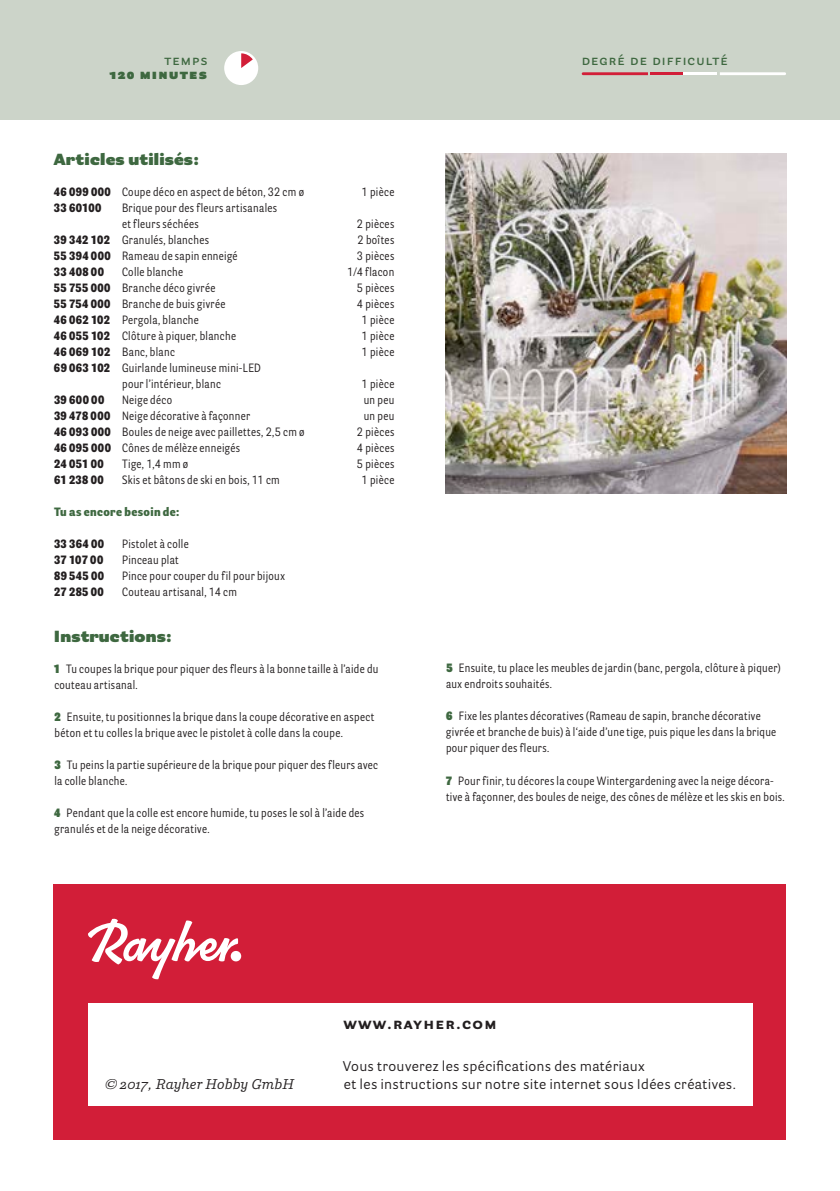
<style>
.page{position:relative;width:840px;height:1191px;background:#fff}
.page>*{position:absolute;margin:0;border:0;box-sizing:border-box;transform-origin:0 0}
.t1{font:900 16px "Parry Grotesque Pro";letter-spacing:.01em;color:#3e6840}
.t2{font:700 16px "Parry Grotesque Pro";letter-spacing:.08em;color:#231f20}
.t3{font:14px/18px "Parry Grotesque Pro";letter-spacing:.02em;color:#231f20}
.t4{font:600 14px "Parry Grotesque Pro";letter-spacing:.08em;color:#3e6840}
.t5{font:italic 14px "Parry Pro";letter-spacing:.01em;color:#231f20}
.t6{font:900 14px "Parry Grotesque Pro";letter-spacing:.08em;color:#3e6840}
.t7{font:12px/16px "Parry Grot Con Pro";letter-spacing:.025em;color:#231f20}
.t8{font:900 12px "Parry Grot Con Pro";letter-spacing:.03em;color:#231f20}
.t9{font:900 12px "Parry Grot Con Pro";letter-spacing:.03em;color:#3e6840}
.s1{font-weight:900}
.s2{font-weight:900;color:#3e6840}
</style>
<div class="page">
<div style="left:54px;top:884px;width:731px;height:256px;background:#d21e38"></div>
<div style="left:88px;top:1003px;width:663px;height:103px;background:#fff"></div>
<div style="left:0;top:0;width:839px;height:119px;background:#ccd4c9"></div>
<svg style="left:88px;top:918px;width:150px;height:61px"></svg>
<div style="left:230px;top:951px;width:11px;height:10px;background:#fff;border-radius:50%"></div>
<svg style="left:720px;top:72px;width:65px;height:3px"></svg>
<svg style="left:581px;top:72px;width:66px;height:3px"></svg>
<div style="left:224px;top:51px;width:34px;height:34px;background:#fff;border-radius:50%"></div>
<img style="left:445px;top:153px;width:340px;height:340px">
<svg style="left:241px;top:53px;width:12px;height:15px"></svg>
<hr style="left:650px;top:72px;width:33px;height:3px;background:#d21e38">
<hr style="left:683px;top:72px;width:33px;height:3px;background:#fff">
<p class="t4" style="left:164px;top:50px;width:44px">temps</p>
<p class="t4" style="left:581px;top:50px;width:148px">degré de difficulté</p>
<p class="t6" style="left:109px;top:63px;width:99px">120 minutes</p>
<h1 class="t1" style="left:54px;top:148px;width:147px">Articles utilisés:</h1>
<p class="t7" style="left:54px;top:184px;width:251px"><span class="s1">46 099 000</span> Coupe déco en aspect de béton, 32 cm ø</p>
<p class="t7" style="left:361px;top:184px;width:34px">1 pièce</p>
<p class="t8" style="left:54px;top:199px;width:49px">33 60100</p>
<p class="t7" style="left:122px;top:200px;width:157px">Brique pour des fleurs artisanales et fleurs séchées</p>
<p class="t7" style="left:356px;top:216px;width:39px">2 pièces</p>
<p class="t7" style="left:54px;top:232px;width:156px"><span class="s1">39 342 102</span> Granulés, blanches</p>
<p class="t7" style="left:357px;top:232px;width:38px">2 boîtes</p>
<p class="t7" style="left:54px;top:248px;width:185px"><span class="s1">55 394 000</span> Rameau de sapin enneigé</p>
<p class="t7" style="left:356px;top:248px;width:39px">3 pièces</p>
<p class="t8" style="left:54px;top:263px;width:52px">33 408 00</p>
<p class="t7" style="left:122px;top:264px;width:63px">Colle blanche</p>
<p class="t7" style="left:347px;top:264px;width:49px">1/4 flacon</p>
<p class="t7" style="left:54px;top:280px;width:163px"><span class="s1">55 755 000</span> Branche déco givrée</p>
<p class="t7" style="left:356px;top:280px;width:39px">5 pièces</p>
<p class="t7" style="left:54px;top:296px;width:173px"><span class="s1">55 754 000</span> Branche de buis givrée</p>
<p class="t7" style="left:356px;top:296px;width:39px">4 pièces</p>
<p class="t7" style="left:54px;top:312px;width:146px"><span class="s1">46 062 102</span> Pergola, blanche</p>
<p class="t7" style="left:361px;top:312px;width:34px">1 pièce</p>
<p class="t7" style="left:54px;top:328px;width:183px"><span class="s1">46 055 102</span> Clôture à piquer, blanche</p>
<p class="t7" style="left:361px;top:328px;width:34px">1 pièce</p>
<p class="t7" style="left:54px;top:344px;width:122px"><span class="s1">46 069 102</span> Banc, blanc</p>
<p class="t7" style="left:361px;top:344px;width:34px">1 pièce</p>
<p class="t7" style="left:122px;top:360px;width:140px;text-indent:-68px"><span class="s1">69 063 102</span> Guirlande lumineuse mini-LED pour l’intérieur, blanc</p>
<p class="t7" style="left:361px;top:376px;width:34px">1 pièce</p>
<p class="t8" style="left:54px;top:391px;width:52px">39 600 00</p>
<p class="t7" style="left:122px;top:392px;width:51px">Neige déco</p>
<p class="t7" style="left:363px;top:392px;width:32px">un peu</p>
<p class="t7" style="left:54px;top:408px;width:198px"><span class="s1">39 478 000</span> Neige décorative à façonner</p>
<p class="t7" style="left:363px;top:408px;width:32px">un peu</p>
<p class="t7" style="left:54px;top:424px;width:252px"><span class="s1">46 093 000</span> Boules de neige avec paillettes, 2,5 cm ø</p>
<p class="t7" style="left:356px;top:424px;width:39px">2 pièces</p>
<p class="t7" style="left:54px;top:440px;width:187px"><span class="s1">46 095 000</span> Cônes de mélèze enneigés</p>
<p class="t7" style="left:356px;top:440px;width:39px">4 pièces</p>
<p class="t8" style="left:54px;top:455px;width:51px">24 051 00</p>
<p class="t7" style="left:122px;top:456px;width:68px">Tige, 1,4 mm ø</p>
<p class="t7" style="left:356px;top:456px;width:39px">5 pièces</p>
<p class="t8" style="left:54px;top:471px;width:51px">61 238 00</p>
<p class="t7" style="left:122px;top:472px;width:159px">Skis et bâtons de ski en bois, 11 cm</p>
<p class="t7" style="left:361px;top:472px;width:34px">1 pièce</p>
<p class="t9" style="left:54px;top:503px;width:127px">Tu as encore besoin de:</p>
<p class="t8" style="left:54px;top:535px;width:51px">33 364 00</p>
<p class="t7" style="left:122px;top:536px;width:68px">Pistolet à colle</p>
<p class="t8" style="left:54px;top:551px;width:51px">37 107 00</p>
<p class="t7" style="left:122px;top:552px;width:58px">Pinceau plat</p>
<p class="t8" style="left:54px;top:567px;width:52px">89 545 00</p>
<p class="t7" style="left:122px;top:568px;width:164px">Pince pour couper du fil pour bijoux</p>
<p class="t8" style="left:54px;top:583px;width:51px">27 285 00</p>
<p class="t7" style="left:122px;top:584px;width:116px">Couteau artisanal, 14 cm</p>
<h1 class="t1" style="left:54px;top:624px;width:119px">Instructions:</h1>
<p class="t7" style="left:54px;top:660px;width:326px"><span class="s2">1</span> Tu coupes la brique pour piquer des fleurs à la bonne taille à l’aide du couteau artisanal.</p>
<p class="t7" style="left:54px;top:708px;width:321px"><span class="s2">2</span> Ensuite, tu positionnes la brique dans la coupe décorative en aspect béton et tu colles la brique avec le pistolet à colle dans la coupe.</p>
<p class="t7" style="left:54px;top:756px;width:325px"><span class="s2">3</span> Tu peins la partie supérieure de la brique pour piquer des fleurs avec la colle blanche.</p>
<p class="t7" style="left:54px;top:804px;width:311px"><span class="s2">4</span> Pendant que la colle est encore humide, tu poses le sol à l’aide des granulés et de la neige décorative.</p>
<p class="t7" style="left:446px;top:660px;width:336px"><span class="s2">5</span> Ensuite, tu place les meubles de jardin (banc, pergola, clôture à piquer) aux endroits souhaités.</p>
<p class="t7" style="left:446px;top:708px;width:331px"><span class="s2">6</span> Fixe les plantes décoratives (Rameau de sapin, branche décorative givrée et branche de buis) à l‘aide d’une tige, puis pique les dans la brique pour piquer des fleurs.</p>
<p class="t7" style="left:445px;top:772px;width:340px"><span class="s2">7</span> Pour finir, tu décores la coupe Wintergardening avec la neige décora&shy;tive à façonner, des boules de neige, des cônes de mélèze et les skis en bois.</p>
<p class="t5" style="left:105px;top:1074px;width:190px">© 2017, Rayher Hobby GmbH</p>
<h1 class="t2" style="left:343px;top:1012px;width:155px">www.rayher.com</h1>
<p class="t3" style="left:343px;top:1056px;width:394px">Vous trouverez les spécifications des matériaux<br>et les instructions sur notre site internet sous Idées créatives.</p>
</div>
